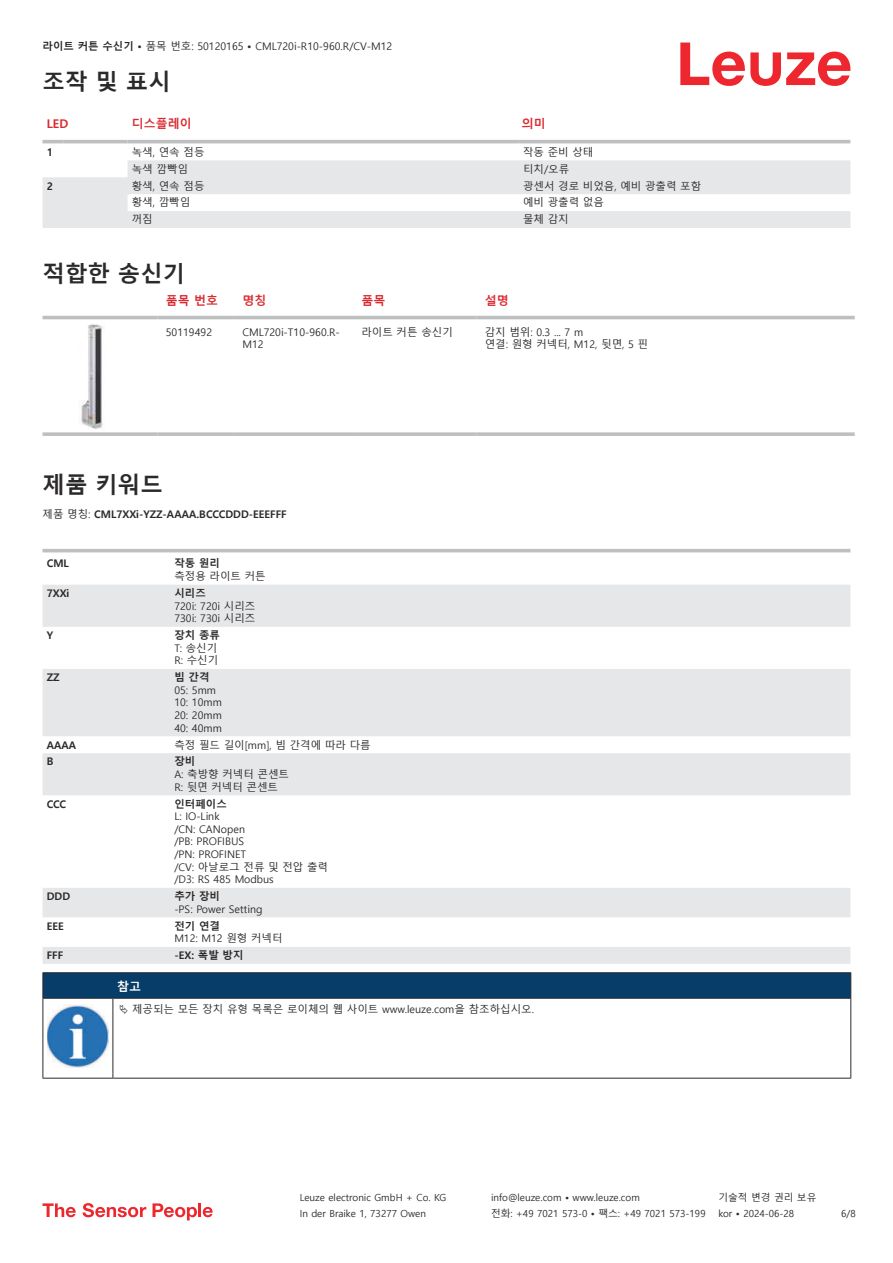
<style>
.page{position:relative;width:893px;height:1263px;background:#fff}
.page>*{position:absolute;margin:0;border:0;box-sizing:border-box;transform-origin:0 0}
.t1{font:700 22.5px "Malgun Gothic";color:#2b292a}
.t2{font:700 12px "Malgun Gothic";color:#db2a30}
.t3{font:700 12px "Malgun Gothic";color:#fff}
.t4{font:10.5px/12.6px "Malgun Gothic";color:#2b292a}
.t5{font:700 10.5px "Malgun Gothic";color:#2b292a}
.t6{font:9.75px "Malgun Gothic";color:#2b292a}
.s1{font-weight:700}
.s2{font-weight:400}
</style>
<div class="page">
<svg style="left:680px;top:43px;width:170px;height:43px"></svg>
<svg style="left:43px;top:143px;width:807px;height:1px"></svg>
<svg style="left:43px;top:160px;width:807px;height:68px;fill:#e6e7e9"></svg>
<hr style="left:43px;top:140px;width:21px;height:3px;background:#bdbfc1">
<hr style="left:64px;top:140px;width:64px;height:3px;background:#bdbfc1">
<hr style="left:128px;top:140px;width:391px;height:3px;background:#bdbfc1">
<hr style="left:519px;top:140px;width:331px;height:3px;background:#bdbfc1">
<svg style="left:43px;top:315px;width:812px;height:11px"></svg>
<hr style="left:43px;top:316px;width:114px;height:3px;background:#bdbfc1">
<hr style="left:157px;top:316px;width:77px;height:3px;background:#bdbfc1">
<hr style="left:234px;top:316px;width:119px;height:3px;background:#bdbfc1">
<hr style="left:353px;top:316px;width:123px;height:3px;background:#bdbfc1">
<hr style="left:476px;top:316px;width:379px;height:3px;background:#bdbfc1">
<svg style="left:43px;top:432px;width:114px;height:4px"></svg>
<svg style="left:157px;top:432px;width:77px;height:4px"></svg>
<svg style="left:234px;top:432px;width:119px;height:4px"></svg>
<svg style="left:353px;top:432px;width:123px;height:4px"></svg>
<svg style="left:476px;top:432px;width:379px;height:4px;background:#c3c5c7"></svg>
<img style="left:79px;top:324px;width:25px;height:105px">
<svg style="left:43px;top:585px;width:807px;height:379px;fill:#e6e7e9"></svg>
<hr style="left:43px;top:549px;width:127px;height:3px;background:#bdbfc1">
<hr style="left:170px;top:549px;width:680px;height:3px;background:#bdbfc1">
<svg style="left:43px;top:1203px;width:33px;height:14px"></svg>
<svg style="left:83px;top:1203px;width:63px;height:14px"></svg>
<svg style="left:153px;top:1203px;width:44px;height:17px"></svg>
<hr style="left:198px;top:1203px;width:3px;height:14px;background:#ed272d">
<svg style="left:203px;top:1207px;width:10px;height:10px"></svg>
<svg style="left:44px;top:999px;width:806px;height:79px"></svg>
<hr style="left:43px;top:972px;width:70px;height:1px;background:#2b292a">
<hr style="left:43px;top:998px;width:70px;height:1px;background:#2b292a">
<hr style="left:113px;top:972px;width:738px;height:1px;background:#2b292a">
<svg style="left:43px;top:973px;width:808px;height:25px;background:#063c67"></svg>
<hr style="left:113px;top:998px;width:738px;height:1px;background:#2b292a">
<hr style="left:43px;top:999px;width:1px;height:75px;background:#2b292a">
<hr style="left:113px;top:999px;width:1px;height:75px;background:#2b292a">
<hr style="left:850px;top:999px;width:1px;height:75px;background:#2b292a">
<hr style="left:43px;top:1078px;width:70px;height:1px;background:#2b292a">
<hr style="left:113px;top:1078px;width:738px;height:1px;background:#2b292a">
<img style="left:47px;top:1005px;width:61px;height:62px">
<div style="left:115px;top:999px;width:734px;height:20px;background:#fff"></div>
<p class="t4" style="left:43px;top:40px;width:351px"><span class="s1">라이트 커튼 수신기 •</span> 품목 번호: 50120165 <span class="s1">•</span> CML720i-R10-960.R/CV-M12</p>
<h1 class="t1" style="left:43px;top:69px;width:130px">조작 및 표시</h1>
<p class="t2" style="left:47px;top:117px;width:23px">LED</p>
<p class="t2" style="left:132px;top:116px;width:61px">디스플레이</p>
<p class="t2" style="left:522px;top:116px;width:25px">의미</p>
<p class="t5" style="left:47px;top:146px;width:8px">1</p>
<p class="t4" style="left:132px;top:146px;width:74px">녹색, 연속 점등</p>
<p class="t4" style="left:523px;top:146px;width:72px">작동 준비 상태</p>
<p class="t4" style="left:132px;top:163px;width:58px">녹색 깜빡임</p>
<p class="t4" style="left:523px;top:163px;width:48px">티치/오류</p>
<p class="t5" style="left:47px;top:179px;width:8px">2</p>
<p class="t4" style="left:132px;top:180px;width:74px">황색, 연속 점등</p>
<p class="t4" style="left:523px;top:180px;width:180px">광센서 경로 비었음, 예비 광출력 포함</p>
<p class="t4" style="left:132px;top:197px;width:60px">황색, 깜빡임</p>
<p class="t4" style="left:523px;top:197px;width:82px">예비 광출력 없음</p>
<p class="t4" style="left:132px;top:213px;width:22px">꺼짐</p>
<p class="t4" style="left:523px;top:213px;width:47px">물체 감지</p>
<h1 class="t1" style="left:43px;top:261px;width:144px">적합한 송신기</h1>
<p class="t2" style="left:166px;top:293px;width:54px">품목 번호</p>
<p class="t2" style="left:242px;top:293px;width:25px">명칭</p>
<p class="t2" style="left:361px;top:293px;width:25px">품목</p>
<p class="t2" style="left:485px;top:293px;width:25px">설명</p>
<p class="t4" style="left:166px;top:326px;width:48px">50119492</p>
<p class="t4" style="left:242px;top:326px;width:99px">CML720i-T10-960.R-<br>M12</p>
<p class="t4" style="left:361px;top:326px;width:93px">라이트 커튼 송신기</p>
<p class="t4" style="left:485px;top:326px;width:165px">감지 범위: 0.3 ... 7 m<br>연결: 원형 커넥터, M12, 뒷면, 5 핀</p>
<h1 class="t1" style="left:43px;top:471px;width:122px">제품 키워드</h1>
<p class="t5" style="left:43px;top:508px;width:246px"><span class="s2">제품 명칭:</span> CML7XXi-YZZ-AAAA.BCCCDDD-EEEFFF</p>
<p class="t5" style="left:47px;top:558px;width:24px">CML</p>
<p class="t5" style="left:174px;top:557px;width:47px">작동 원리</p>
<p class="t4" style="left:174px;top:570px;width:93px">측정용 라이트 커튼</p>
<p class="t5" style="left:47px;top:587px;width:24px">7XXi</p>
<p class="t5" style="left:174px;top:587px;width:33px">시리즈</p>
<p class="t4" style="left:174px;top:600px;width:83px">720i: 720i 시리즈<br>730i: 730i 시리즈</p>
<p class="t5" style="left:47px;top:629px;width:8px">Y</p>
<p class="t5" style="left:174px;top:629px;width:47px">장치 종류</p>
<p class="t4" style="left:174px;top:642px;width:45px">T: 송신기<br>R: 수신기</p>
<p class="t5" style="left:47px;top:671px;width:14px">ZZ</p>
<p class="t5" style="left:174px;top:671px;width:37px">빔 간격</p>
<p class="t4" style="left:174px;top:684px;width:49px">05: 5mm<br>10: 10mm<br>20: 20mm<br>40: 40mm</p>
<p class="t5" style="left:47px;top:739px;width:31px">AAAA</p>
<p class="t4" style="left:174px;top:739px;width:198px">측정 필드 길이[mm], 빔 간격에 따라 다름</p>
<p class="t5" style="left:47px;top:756px;width:8px">B</p>
<p class="t5" style="left:174px;top:755px;width:22px">장비</p>
<p class="t4" style="left:174px;top:768px;width:116px">A: 축방향 커넥터 콘센트<br>R: 뒷면 커넥터 콘센트</p>
<p class="t5" style="left:47px;top:798px;width:21px">CCC</p>
<p class="t5" style="left:174px;top:797px;width:54px">인터페이스</p>
<p class="t4" style="left:174px;top:810px;width:155px">L: IO-Link<br>/CN: CANopen<br>/PB: PROFIBUS<br>/PN: PROFINET<br>/CV: 아날로그 전류 및 전압 출력 /D3: RS 485 Modbus</p>
<p class="t5" style="left:47px;top:890px;width:25px">DDD</p>
<p class="t5" style="left:174px;top:890px;width:47px">추가 장비</p>
<p class="t4" style="left:174px;top:903px;width:90px">-PS: Power Setting</p>
<p class="t5" style="left:47px;top:920px;width:18px">EEE</p>
<p class="t5" style="left:174px;top:919px;width:47px">전기 연결</p>
<p class="t4" style="left:174px;top:932px;width:110px">M12: M12 원형 커넥터</p>
<p class="t5" style="left:47px;top:949px;width:18px">FFF</p>
<p class="t5" style="left:174px;top:949px;width:71px">-EX: 폭발 방지</p>
<p class="t3" style="left:117px;top:979px;width:25px">참고</p>
<p class="t4" style="left:132px;top:1003px;width:403px">제공되는 모든 장치 유형 목록은 로이체의 웹 사이트 www.leuze.com을 참조하십시오.</p>
<p class="t6" style="left:300px;top:1192px;width:148px">Leuze electronic GmbH + Co. KG</p>
<p class="t6" style="left:491px;top:1192px;width:150px">info@leuze.com • www.leuze.com</p>
<p class="t6" style="left:718px;top:1192px;width:100px">기술적 변경 권리 보유</p>
<p class="t6" style="left:300px;top:1208px;width:128px">In der Braike 1, 73277 Owen</p>
<p class="t6" style="left:491px;top:1208px;width:216px">전화: +49 7021 573-0 • 팩스: +49 7021 573-199</p>
<p class="t6" style="left:718px;top:1208px;width:77px">kor • 2024-06-28</p>
<p class="t6" style="left:841px;top:1208px;width:16px">6/8</p>
</div>
